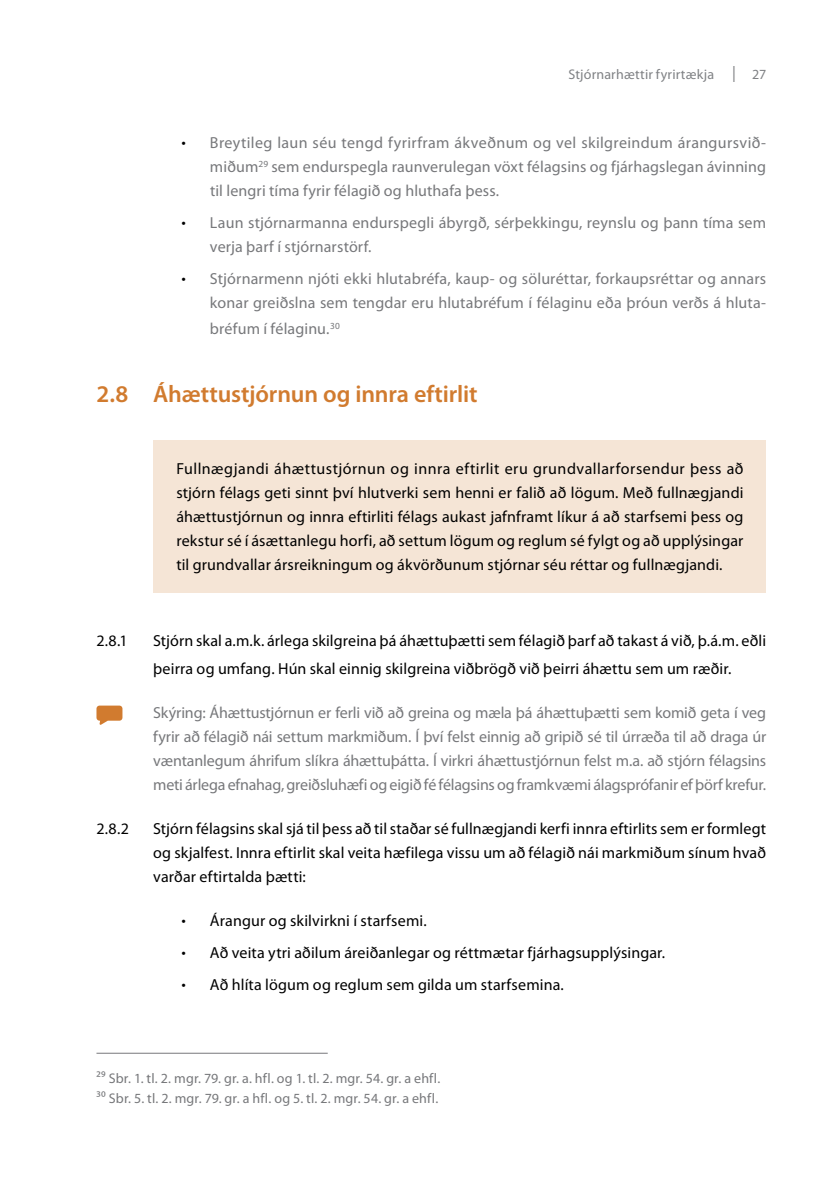
<style>
.page{position:relative;width:840px;height:1191px;background:#fff}
.page>*{position:absolute;margin:0;border:0;box-sizing:border-box;transform-origin:0 0}
.t1{font:600 24px "Myriad Pro";letter-spacing:-.005em;color:#d17b2f}
.t2{font:16px/24px "Myriad Pro";letter-spacing:.01em;color:#000;text-align:justify}
.t3{font:16px/24px "Myriad Pro";letter-spacing:.01em;color:#77787b;text-align:justify}
.t4{font:14px/20px "Myriad Pro";letter-spacing:.01em;color:#77787b}
.t5{font:14px "Myriad Pro";letter-spacing:.015em;color:#808285}
.s1{font-size:16px}
.s2{font-weight:300;font-size:18px;color:#000}
.s3{font-weight:300;font-size:18px}
</style>
<div class="page">
<div style="left:154px;top:440px;width:611px;height:153px;background:#f5e5d6"></div>
<hr style="left:96px;top:1053px;width:231px;height:1px;background:#77787b">
<svg style="left:96px;top:705px;width:26px;height:20px"></svg>
<p class="t5" style="left:568px;top:65px;width:199px">Stjórnarhættir fyrirtækja <span class="s1">|</span> 27</p>
<p class="t3" style="left:210px;top:130px;width:557px;text-indent:-28px"><span class="s2">•</span> Breytileg laun séu tengd fyrirfram ákveðnum og vel skilgreindum árangursvið&shy;miðum<sup>29</sup> sem endurspegla raunverulegan vöxt félagsins og fjárhagslegan ávinning til lengri tíma fyrir félagið og hluthafa þess.</p>
<p class="t3" style="left:210px;top:210px;width:557px;text-indent:-28px"><span class="s2">•</span> Laun stjórnarmanna endurspegli ábyrgð, sérþekkingu, reynslu og þann tíma sem verja þarf í stjórnarstörf.</p>
<p class="t3" style="left:181px;top:266px;width:585px;text-align:right"><span class="s2">•</span> Stjórnarmenn njóti ekki hlutabréfa, kaup- og söluréttar, forkaupsréttar og annars konar greiðslna sem tengdar eru hlutabréfum í félaginu eða þróun verðs á hluta-</p>
<p class="t3" style="left:210px;top:316px;width:131px">bréfum í félaginu.<sup>30</sup></p>
<h1 class="t1" style="left:96px;top:379px;width:382px">2.8 Áhættustjórnun og innra eftirlit</h1>
<p class="t2" style="left:176px;top:456px;width:568px">Fullnægjandi áhættustjórnun og innra eftirlit eru grundvallarforsendur þess að stjórn félags geti sinnt því hlutverki sem henni er falið að lögum. Með fullnægjandi áhættustjórnun og innra eftirliti félags aukast jafnframt líkur á að starfsemi þess og rekstur sé í ásættanlegu horfi, að settum lögum og reglum sé fylgt og að upplýsingar til grundvallar ársreikningum og ákvörðunum stjórnar séu réttar og fullnægjandi.</p>
<p class="t2" style="left:96px;top:628px;width:33px">2.8.1</p>
<p class="t2" style="left:153px;top:626px;width:614px;line-height:28px">Stjórn skal a.m.k. árlega skilgreina þá áhættuþætti sem félagið þarf að takast á við, þ.á.m. eðli þeirra og umfang. Hún skal einnig skilgreina viðbrögð við þeirri áhættu sem um ræðir.</p>
<p class="t3" style="left:153px;top:700px;width:614px">Skýring: Áhættustjórnun er ferli við að greina og mæla þá áhættuþætti sem komið geta í veg fyrir að félagið nái settum markmiðum. Í því felst einnig að gripið sé til úrræða til að draga úr væntanlegum áhrifum slíkra áhættuþátta. Í virkri áhættustjórnun felst m.a. að stjórn félagsins meti árlega efnahag, greiðsluhæfi og eigið fé félagsins og framkvæmi álagsprófanir ef þörf krefur.</p>
<p class="t2" style="left:96px;top:816px;width:34px">2.8.2</p>
<p class="t2" style="left:153px;top:816px;width:614px">Stjórn félagsins skal sjá til þess að til staðar sé fullnægjandi kerfi innra eftirlits sem er formlegt og skjalfest. Innra eftirlit skal veita hæfilega vissu um að félagið nái markmiðum sínum hvað varðar eftirtalda þætti:</p>
<p class="t2" style="left:181px;top:908px;width:246px"><span class="s3">•</span> Árangur og skilvirkni í starfsemi.</p>
<p class="t2" style="left:181px;top:940px;width:485px"><span class="s3">•</span> Að veita ytri aðilum áreiðanlegar og réttmætar fjárhagsupplýsingar.</p>
<p class="t2" style="left:181px;top:972px;width:383px"><span class="s3">•</span> Að hlíta lögum og reglum sem gilda um starfsemina.</p>
<p class="t4" style="left:96px;top:1068px;width:345px">29 Sbr. 1. tl. 2. mgr. 79. gr. a. hfl. og 1. tl. 2. mgr. 54. gr. a ehfl.<br>30 Sbr. 5. tl. 2. mgr. 79. gr. a hfl. og 5. tl. 2. mgr. 54. gr. a ehfl.</p>
</div>
